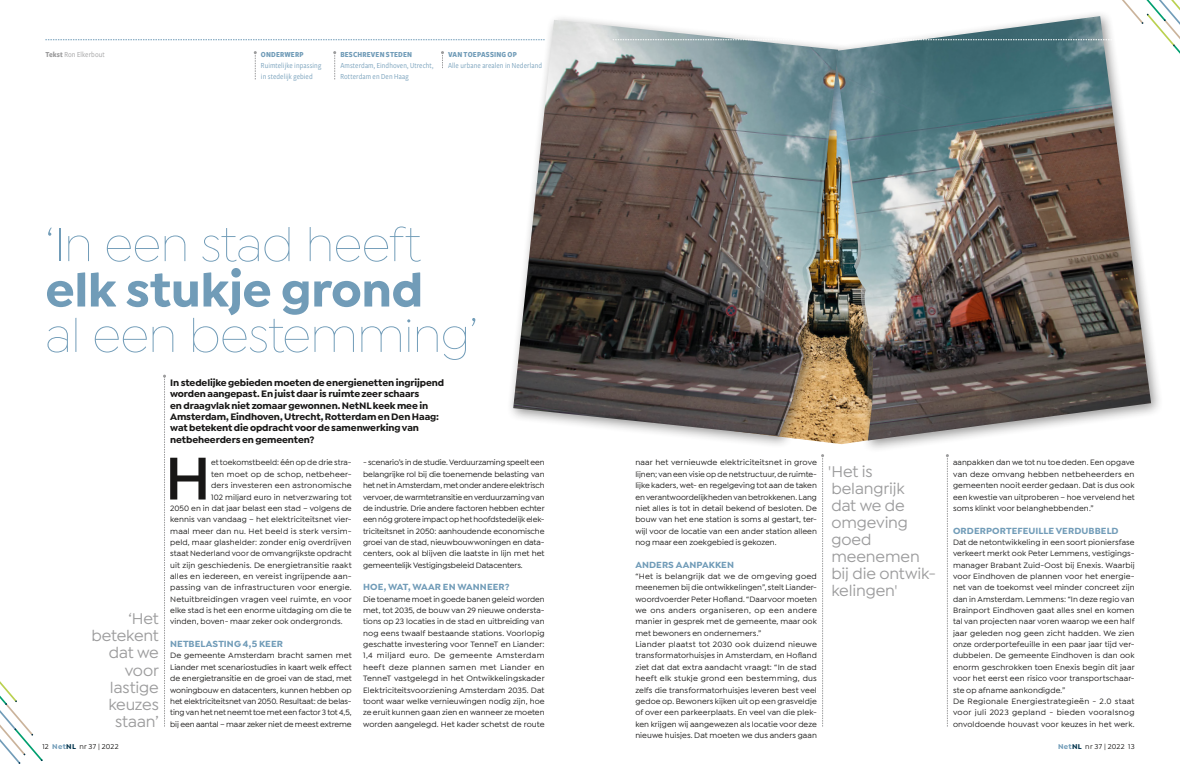
<style>
.page{position:relative;width:1180px;height:772px;background:#fff}
.page>*{position:absolute;margin:0;border:0;box-sizing:border-box;transform-origin:0 0}
.t1{font:600 64.3px "Isidora Sans";color:#181716}
.t2{font:100 50px "Isidora Sans";letter-spacing:-.015em;color:#719cb8}
.t3{font:700 50px "Isidora Sans";letter-spacing:-.01em;color:#719cb8}
.t4{font:500 16.5px/17px "Isidora Sans";letter-spacing:-.005em;color:#9c9c9d;text-align:right}
.t5{font:700 10px/11.3px "Isidora Sans";letter-spacing:-.015em;color:#181716}
.t6{font:700 9.5px "Isidora Sans";letter-spacing:.01em;color:#719cb8}
.t7{font:500 8.2px/11.3px "Isidora Sans";letter-spacing:.01em;color:#181716;text-align:justify}
.t8{font:8px/11.3px "Freight Sans Cnd Pro";letter-spacing:.01em;color:#719cb8}
.t9{font:700 8px "Freight Sans Cnd Pro";letter-spacing:.02em;color:#719cb8}
.t10{font:8px "Freight Sans Cnd Pro";letter-spacing:.01em;color:#9c9c9d}
.t11{font:500 7.5px "Isidora Sans";letter-spacing:.025em;color:#181716}
.s1{font-weight:700}
.s2{font-weight:700;color:#719cb8}
.s3{font-weight:700;color:#00334c}
</style>
<div class="page">
<img style="left:513px;top:20px;width:99px;height:408px">
<div style="left:828px;top:10px;width:335px;height:443px;background:#181716;opacity:.45"></div>
<svg style="left:45px;top:39px;width:499px;height:1px"></svg>
<svg style="left:333px;top:51px;width:3px;height:28px"></svg>
<svg style="left:821px;top:454px;width:3px;height:272px"></svg>
<svg style="left:946px;top:454px;width:2px;height:272px"></svg>
<svg style="left:254px;top:51px;width:3px;height:28px"></svg>
<svg style="left:441px;top:51px;width:3px;height:17px"></svg>
<svg style="left:163px;top:374px;width:3px;height:352px"></svg>
<img style="left:612px;top:0;width:568px;height:439px">
<svg style="left:0;top:681px;width:43px;height:83px"></svg>
<p class="t10" style="left:45px;top:49px;width:61px"><span class="s1">Tekst</span> Ron Elkerbout</p>
<p class="t9" style="left:261px;top:49px;width:44px">ONDERWERP</p>
<p class="t8" style="left:261px;top:59px;width:62px">Ruimtelijke inpassing in stedelijk gebied</p>
<p class="t9" style="left:340px;top:49px;width:73px">BESCHREVEN STEDEN</p>
<p class="t8" style="left:340px;top:59px;width:95px">Amsterdam, Eindhoven, Utrecht,<br>Rotterdam en Den Haag</p>
<p class="t9" style="left:448px;top:49px;width:70px">VAN TOEPASSING OP</p>
<p class="t8" style="left:448px;top:59px;width:95px">Alle urbane arealen in Nederland</p>
<h2 class="t2" style="left:45px;top:218px;width:377px">‘In een stad heeft</h2>
<h2 class="t3" style="left:45px;top:259px;width:379px">elk stukje grond</h2>
<h2 class="t2" style="left:45px;top:309px;width:434px">al een bestemming’</h2>
<h3 class="t4" style="left:91px;top:610px;width:69px">‘Het betekent dat we voor lastige keuzes staan’</h3>
<p class="t5" style="left:170px;top:377px;width:275px">In stedelijke gebieden moeten de energienetten ingrijpend worden aangepast. En juist daar is ruimte zeer schaars<br>en draagvlak niet zomaar gewonnen. NetNL keek mee in Amsterdam, Eindhoven, Utrecht, Rotterdam en Den Haag: wat betekent die opdracht voor de samenwerking van netbeheerders en gemeenten?</p>
<h1 class="t1" style="left:165px;top:440px;width:48px">H</h1>
<p class="t7" style="left:211px;top:457px;width:142px">et toekomstbeeld: één op de drie stra-</p>
<p class="t7" style="left:211px;top:468px;width:142px">ten moet op de schop, netbeheer-</p>
<p class="t7" style="left:211px;top:479px;width:142px">ders investeren een astronomische</p>
<p class="t7" style="left:211px;top:491px;width:142px">102 miljard euro in netverzwaring tot</p>
<p class="t7" style="left:170px;top:502px;width:183px">2050 en in dat jaar belast een stad – volgens de</p>
<p class="t7" style="left:170px;top:513px;width:183px">kennis van vandaag – het elektriciteitsnet vier-</p>
<p class="t7" style="left:170px;top:525px;width:183px">maal meer dan nu. Het beeld is sterk versim-</p>
<p class="t7" style="left:170px;top:536px;width:183px">peld, maar glashelder: zonder enig overdrijven</p>
<p class="t7" style="left:170px;top:547px;width:183px">staat Nederland voor de omvangrijkste opdracht</p>
<p class="t7" style="left:170px;top:559px;width:183px">uit zijn geschiedenis. De energietransitie raakt</p>
<p class="t7" style="left:170px;top:570px;width:183px">alles en iedereen, en vereist ingrijpende aan-</p>
<p class="t7" style="left:170px;top:581px;width:183px">passing van de infrastructuren voor energie.</p>
<p class="t7" style="left:170px;top:593px;width:183px">Netuitbreidingen vragen veel ruimte, en voor</p>
<p class="t7" style="left:170px;top:604px;width:183px">elke stad is het een enorme uitdaging om die te</p>
<p class="t7" style="left:170px;top:615px;width:174px">vinden, boven- maar zeker ook ondergronds.</p>
<p class="t6" style="left:170px;top:637px;width:114px">NETBELASTING 4,5 KEER</p>
<p class="t7" style="left:170px;top:649px;width:183px">De gemeente Amsterdam bracht samen met Liander met scenariostudies in kaart welk effect de energietransitie en de groei van de stad, met woningbouw en datacenters, kunnen hebben op het elektriciteitsnet van 2050. Resultaat: de belas&shy;ting van het net neemt toe met een factor 3 tot 4,5, bij een aantal – maar zeker niet de meest extreme</p>
<p class="t7" style="left:363px;top:457px;width:183px">- scenario’s in de studie. Verduurzaming speelt een belangrijke rol bij die toenemende belasting van het net in Amsterdam, met onder andere elektrisch vervoer, de warmtetransitie en verduurzaming van de industrie. Drie andere factoren hebben echter een nóg grotere impact op het hoofdstedelijk elek&shy;triciteitsnet in 2050: aanhoudende economische groei van de stad, nieuwbouwwoningen en data&shy;centers, ook al blijven die laatste in lijn met het gemeentelijk Vestigingsbeleid Datacenters.</p>
<p class="t6" style="left:363px;top:581px;width:148px">HOE, WAT, WAAR EN WANNEER?</p>
<p class="t7" style="left:363px;top:593px;width:183px">Die toename moet in goede banen geleid worden met, tot 2035, de bouw van 29 nieuwe ondersta&shy;tions op 23 locaties in de stad en uitbreiding van nog eens twaalf bestaande stations. Voorlopig geschatte investering voor TenneT en Liander:<br>1,4 miljard euro. De gemeente Amsterdam heeft deze plannen samen met Liander en TenneT vastgelegd in het Ontwikkelingskader Elektriciteitsvoorziening Amsterdam 2035. Dat toont waar welke vernieuwingen nodig zijn, hoe ze eruit kunnen gaan zien en wanneer ze moeten worden aangelegd. Het kader schetst de route</p>
<p class="t7" style="left:635px;top:457px;width:183px">naar het vernieuwde elektriciteitsnet in grove lijnen; van een visie op de netstructuur, de ruimte&shy;lijke kaders, wet- en regelgeving tot aan de taken en verantwoordelijkheden van betrokkenen. Lang niet alles is tot in detail bekend of besloten. De bouw van het ene station is soms al gestart, ter&shy;wijl voor de locatie van een ander station alleen nog maar een zoekgebied is gekozen.</p>
<p class="t6" style="left:635px;top:558px;width:100px">ANDERS AANPAKKEN</p>
<p class="t7" style="left:635px;top:570px;width:183px;text-align:left">“Het is belangrijk dat we de omgeving goed meenemen bij die ontwikkelingen”, stelt Liander&shy;woordvoerder Peter Hofland. “Daarvoor moeten we ons anders organiseren, op een andere manier in gesprek met de gemeente, maar ook met bewoners en ondernemers.”<br>Liander plaatst tot 2030 ook duizend nieuwe transformatorhuisjes in Amsterdam, en Hofland ziet dat dat extra aandacht vraagt: “In de stad heeft elk stukje grond een bestemming, dus zelfs die transformatorhuisjes leveren best veel gedoe op. Bewoners kijken uit op een grasveldje of over een parkeerplaats. En veel van die plek&shy;ken krijgen wij aangewezen als locatie voor deze nieuwe huisjes. Dat moeten we dus anders gaan</p>
<h3 class="t4" style="left:828px;top:462px;width:107px;text-align:left">'Het is belangrijk<br>dat we de omgeving goed meenemen bij die ontwik&shy;kelingen'</h3>
<p class="t7" style="left:952px;top:457px;width:183px">aanpakken dan we tot nu toe deden. Een opgave van deze omvang hebben netbeheerders en gemeenten nooit eerder gedaan. Dat is dus ook een kwestie van uitproberen – hoe vervelend het soms klinkt voor belanghebbenden.”</p>
<p class="t6" style="left:952px;top:524px;width:167px">ORDERPORTEFEUILLE VERDUBBELD</p>
<p class="t7" style="left:952px;top:536px;width:183px;text-align:left">Dat de netontwikkeling in een soort pioniersfase verkeert merkt ook Peter Lemmens, vestigings&shy;manager Brabant Zuid-Oost bij Enexis. Waarbij voor Eindhoven de plannen voor het energie&shy;net van de toekomst veel minder concreet zijn dan in Amsterdam. Lemmens: “In deze regio van Brainport Eindhoven gaat alles snel en komen tal van projecten naar voren waarop we een half jaar geleden nog geen zicht hadden. We zien onze orderportefeuille in een paar jaar tijd ver&shy;dubbelen. De gemeente Eindhoven is dan ook enorm geschrokken toen Enexis begin dit jaar voor het eerst een risico voor transportschaar&shy;ste op afname aankondigde.”<br>De Regionale Energiestrategieën - 2.0 staat voor juli 2023 gepland - bieden vooralsnog onvoldoende houvast voor keuzes in het werk.</p>
<p class="t11" style="left:43px;top:742px;width:78px">12 <span class="s2">Net</span><span class="s3">NL</span> nr 37 | 2022</p>
<p class="t11" style="left:1057px;top:742px;width:78px"><span class="s2">Net</span><span class="s3">NL</span> nr 37 | 2022 13</p>
</div>
